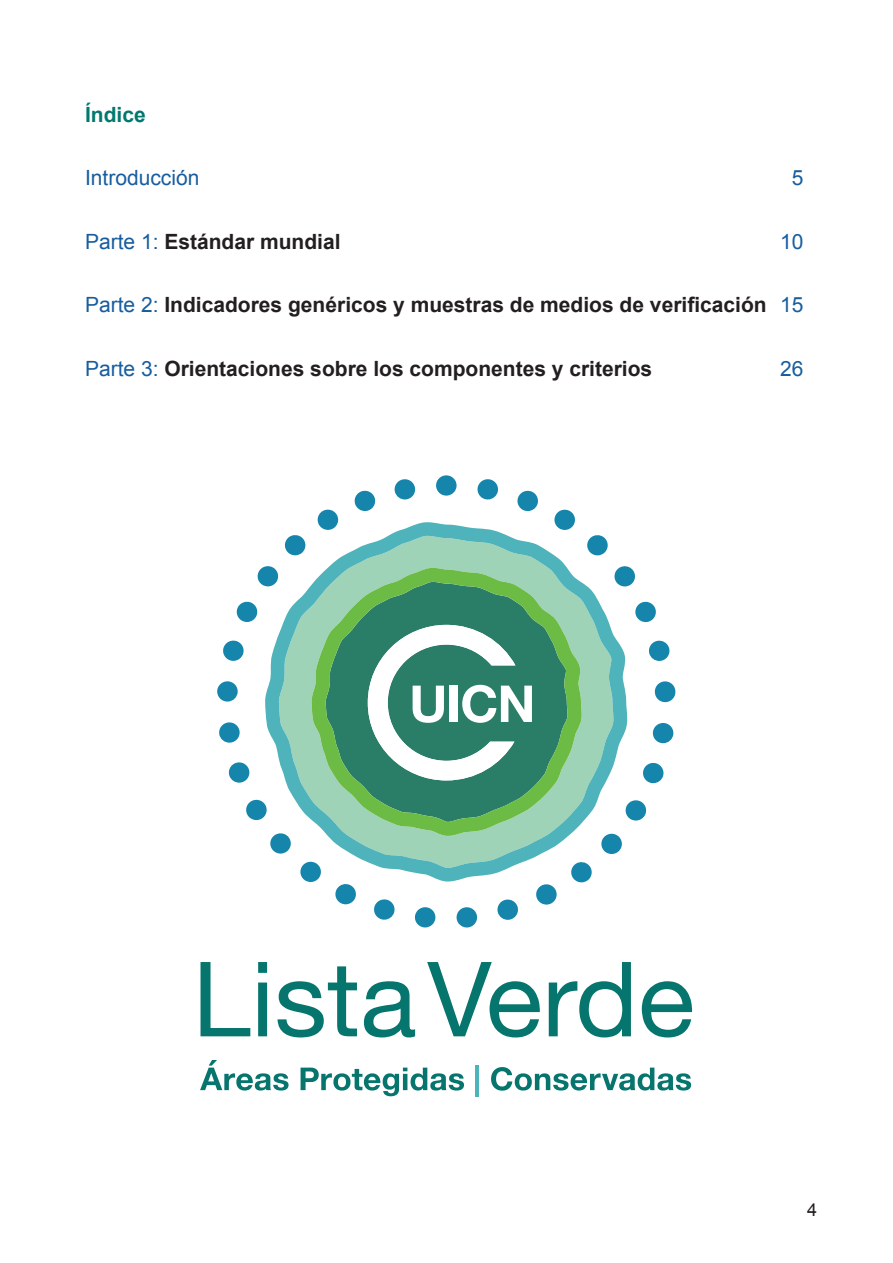
<style>
.page{position:relative;width:893px;height:1263px;background:#fff}
.page>*{position:absolute;margin:0;border:0;box-sizing:border-box;transform-origin:0 0}
.t1{font:700 21px "Arial";color:#231f20}
.t2{font:21px "Arial";color:#175d9e}
.t3{font:700 21px "Arial";color:#02786e}
.t4{font:18px "Arial";color:#231f20}
.s1{font-weight:400;color:#175d9e}
</style>
<div class="page">
<svg style="left:201px;top:962px;width:49px;height:74px"></svg>
<svg style="left:258px;top:962px;width:9px;height:74px"></svg>
<svg style="left:278px;top:966px;width:79px;height:71px"></svg>
<svg style="left:364px;top:981px;width:51px;height:56px"></svg>
<svg style="left:427px;top:962px;width:113px;height:75px"></svg>
<svg style="left:549px;top:962px;width:82px;height:75px"></svg>
<svg style="left:642px;top:981px;width:50px;height:56px"></svg>
<svg style="left:354px;top:490px;width:22px;height:21px"></svg>
<svg style="left:228px;top:762px;width:22px;height:21px"></svg>
<svg style="left:246px;top:799px;width:19px;height:21px"></svg>
<svg style="left:335px;top:884px;width:21px;height:20px"></svg>
<svg style="left:223px;top:640px;width:21px;height:21px"></svg>
<svg style="left:257px;top:566px;width:8px;height:20px"></svg>
<svg style="left:374px;top:899px;width:21px;height:21px"></svg>
<svg style="left:217px;top:681px;width:21px;height:20px"></svg>
<svg style="left:219px;top:722px;width:21px;height:21px"></svg>
<svg style="left:236px;top:601px;width:22px;height:21px"></svg>
<svg style="left:627px;top:800px;width:20px;height:21px"></svg>
<svg style="left:652px;top:723px;width:22px;height:20px"></svg>
<svg style="left:643px;top:762px;width:21px;height:21px"></svg>
<div style="left:655px;top:681px;width:21px;height:21px;background:#1585ab;border-radius:10px"></div>
<svg style="left:456px;top:907px;width:22px;height:21px"></svg>
<svg style="left:414px;top:907px;width:22px;height:20px"></svg>
<svg style="left:536px;top:884px;width:21px;height:21px"></svg>
<svg style="left:497px;top:899px;width:21px;height:21px"></svg>
<svg style="left:627px;top:566px;width:8px;height:21px"></svg>
<svg style="left:517px;top:490px;width:21px;height:21px"></svg>
<svg style="left:635px;top:601px;width:21px;height:21px"></svg>
<svg style="left:649px;top:640px;width:21px;height:21px"></svg>
<svg style="left:554px;top:509px;width:21px;height:13px"></svg>
<svg style="left:394px;top:479px;width:22px;height:21px"></svg>
<svg style="left:477px;top:479px;width:21px;height:20px"></svg>
<svg style="left:317px;top:509px;width:22px;height:13px"></svg>
<svg style="left:436px;top:475px;width:21px;height:21px"></svg>
<svg style="left:265px;top:522px;width:362px;height:359px"></svg>
<svg style="left:368px;top:625px;width:164px;height:155px"></svg>
<svg style="left:200px;top:1060px;width:89px;height:30px"></svg>
<svg style="left:301px;top:1067px;width:163px;height:29px"></svg>
<hr style="left:476px;top:1065px;width:3px;height:32px;background:#4eb3ba">
<svg style="left:491px;top:1067px;width:200px;height:24px"></svg>
<p class="t3" style="left:85px;top:103px;width:62px">Índice</p>
<p class="t2" style="left:85px;top:166px;width:116px">Introducción</p>
<p class="t2" style="left:792px;top:166px;width:13px">5</p>
<p class="t1" style="left:85px;top:230px;width:257px"><span class="s1">Parte 1:</span> Estándar mundial</p>
<p class="t2" style="left:780px;top:230px;width:25px">10</p>
<p class="t1" style="left:85px;top:293px;width:720px"><span class="s1">Parte 2:</span> Indicadores genéricos y muestras de medios de verificación <span class="s1">15</span></p>
<p class="t1" style="left:85px;top:356px;width:569px"><span class="s1">Parte 3:</span> Orientaciones sobre los componentes y criterios</p>
<p class="t2" style="left:780px;top:356px;width:25px">26</p>
<p class="t4" style="left:807px;top:1200px;width:12px">4</p>
</div>
